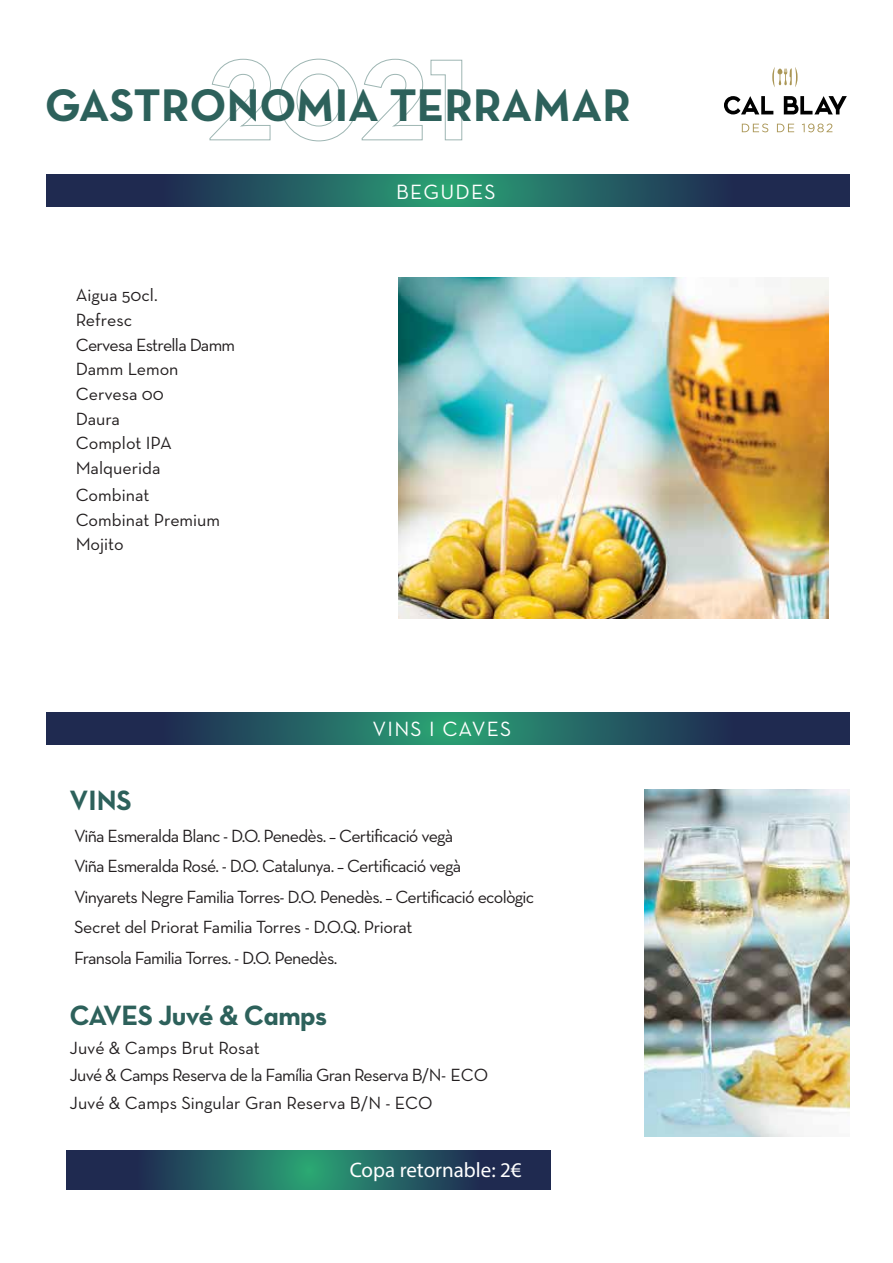
<style>
.page{position:relative;width:893px;height:1263px;background:#fff}
.page>*{position:absolute;margin:0;border:0;box-sizing:border-box;transform-origin:0 0}
.t1{font:46.5px "Neutra Text Bold Alt";color:#2d615b}
.t2{font:28.5px "Neutra Text Bold Alt";letter-spacing:-.02em;color:#2d615b}
.t3{font:21px "Neutra Text";letter-spacing:.06em;color:#fff}
.t4{font:21px "Myriad Pro";color:#fff}
.t5{font:18px/30.6px "Neutra Text";letter-spacing:-.04em;color:#231f20}
.t6{font:18px/27.6px "Neutra Text";letter-spacing:-.015em;color:#231f20}
.t7{font:18px/24.6px "Neutra Text";letter-spacing:-.005em;color:#231f20}
.t8{font:18px/24.6px "Neutra Text";color:#231f20}
</style>
<div class="page">
<svg style="left:47px;top:175px;width:802px;height:32px;background:#23545e"></svg>
<svg style="left:47px;top:712px;width:802px;height:32px;background:#23545e"></svg>
<svg style="left:67px;top:1150px;width:483px;height:39px;background:#23545e"></svg>
<svg style="left:209px;top:59px;width:62px;height:82px"></svg>
<svg style="left:279px;top:58px;width:144px;height:84px"></svg>
<svg style="left:430px;top:59px;width:33px;height:82px"></svg>
<svg style="left:724px;top:96px;width:49px;height:18px"></svg>
<svg style="left:784px;top:96px;width:63px;height:18px"></svg>
<svg style="left:742px;top:124px;width:26px;height:8px"></svg>
<svg style="left:777px;top:124px;width:17px;height:8px"></svg>
<svg style="left:802px;top:124px;width:30px;height:8px"></svg>
<svg style="left:772px;top:67px;width:26px;height:20px"></svg>
<img style="left:398px;top:278px;width:430px;height:340px">
<img style="left:644px;top:789px;width:205px;height:347px">
<h1 class="t1" style="left:45px;top:76px;width:587px">GASTRONOMIA TERRAMAR</h1>
<p class="t7" style="left:76px;top:283px;width:161px">Aigua 50cl.<br>Refresc<br>Cervesa Estrella Damm<br>Damm Lemon<br>Cervesa 00<br>Daura<br>Complot IPA<br>Malquerida</p>
<p class="t8" style="left:76px;top:482px;width:146px">Combinat<br>Combinat Premium<br>Mojito</p>
<h2 class="t2" style="left:70px;top:782px;width:64px">VINS</h2>
<p class="t3" style="left:396px;top:179px;width:101px">BEGUDES</p>
<p class="t3" style="left:373px;top:716px;width:140px">VINS I CAVES</p>
<p class="t5" style="left:74px;top:820px;width:462px">Viña Esmeralda Blanc - D.O. Penedès. – Certificació vegà<br>Viña Esmeralda Rosé. - D.O. Catalunya. – Certificació vegà<br>Vinyarets Negre Familia Torres- D.O. Penedès. – Certificació ecològic Secret del Priorat Familia Torres - D.O.Q. Priorat<br>Fransola Familia Torres. - D.O. Penedès.</p>
<h2 class="t2" style="left:70px;top:997px;width:259px">CAVES Juvé &amp; Camps</h2>
<p class="t6" style="left:70px;top:1034px;width:420px">Juvé &amp; Camps Brut Rosat<br>Juvé &amp; Camps Reserva de la Família Gran Reserva B/N- ECO<br>Juvé &amp; Camps Singular Gran Reserva B/N - ECO</p>
<p class="t4" style="left:350px;top:1156px;width:174px">Copa retornable: 2€</p>
</div>
